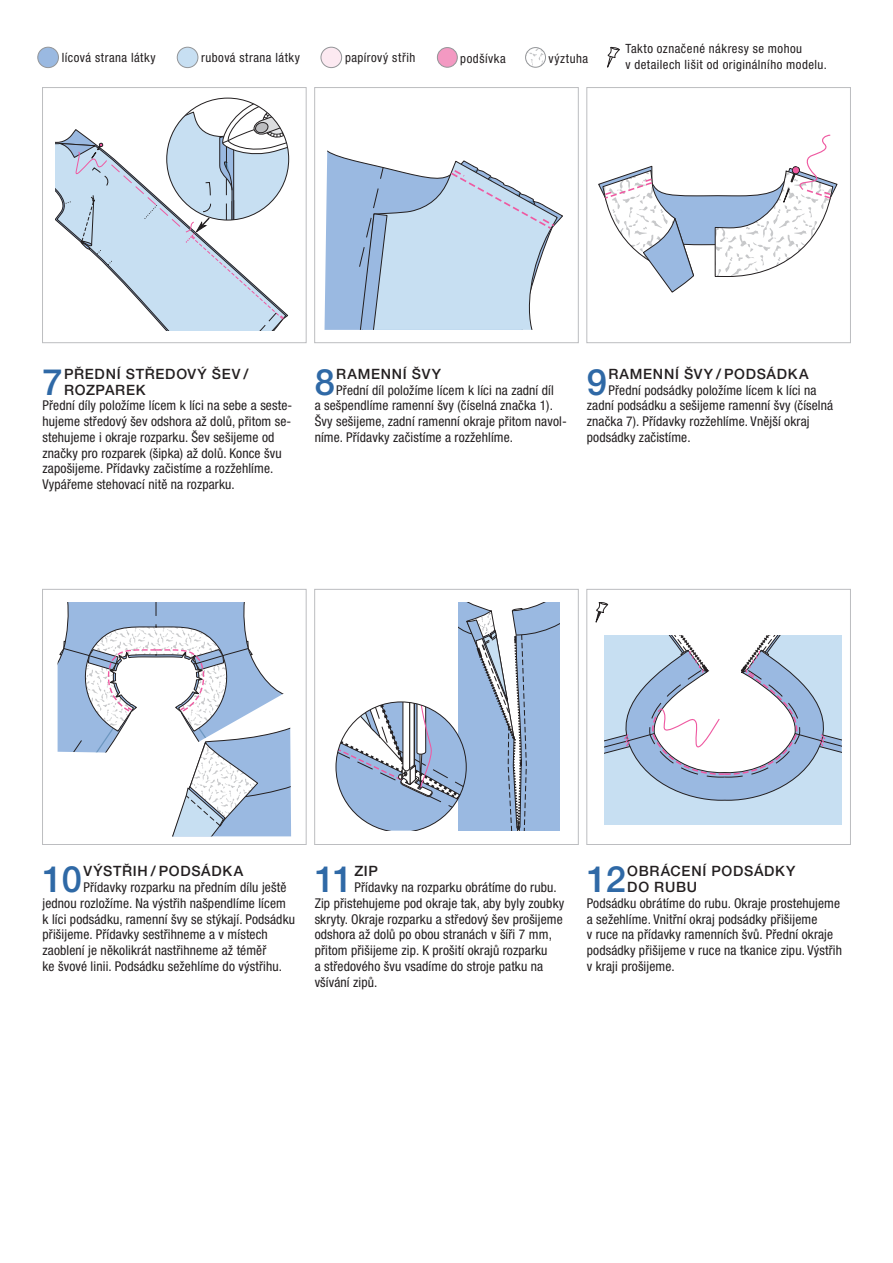
<style>
.page{position:relative;width:893px;height:1263px;background:#fff}
.page>*{position:absolute;margin:0;border:0;box-sizing:border-box;transform-origin:0 0}
.ST__H1_-_HV{font:500 36.3px "Helvetica Neue CE";color:#2f69a6}
.ST__H1_-_HV-2{font:500 14.25px/15.8px "Helvetica Neue CE";letter-spacing:.05em;color:#231f20}
.ST__H1_-_HV-3{font:13.5px/15.8px "Helvetica Neue Cond CE";letter-spacing:.01em;color:#231f20}
.ST__LT_-_HV{font:13.5px/15.8px "Helvetica Neue Cond CE";letter-spacing:.01em;color:#231f20}
.BU_Text_Helvetica{font:12.75px/16.2px "Helvetica Neue Cond CE";letter-spacing:.04em;color:#231f20}
</style>
<div class="page">
<div style="left:42px;top:589px;width:265px;height:256px;background:#fff;border:1px solid #bcbdc0"></div>
<div style="left:314px;top:589px;width:265px;height:256px;background:#fff;border:1px solid #bcbdc0"></div>
<div style="left:586px;top:589px;width:265px;height:256px;background:#fff;border:1px solid #bcbdc0"></div>
<div style="left:42px;top:87px;width:265px;height:256px;background:#fff;border:1px solid #bcbdc0"></div>
<div style="left:314px;top:87px;width:265px;height:256px;background:#fff;border:1px solid #bcbdc0"></div>
<div style="left:586px;top:87px;width:265px;height:256px;background:#fff;border:1px solid #bcbdc0"></div>
<svg style="left:55px;top:98px;width:234px;height:233px"></svg>
<svg style="left:324px;top:150px;width:239px;height:180px"></svg>
<svg style="left:598px;top:134px;width:240px;height:159px"></svg>
<svg style="left:58px;top:602px;width:233px;height:234px"></svg>
<svg style="left:336px;top:602px;width:224px;height:229px"></svg>
<svg style="left:596px;top:602px;width:12px;height:20px"></svg>
<svg style="left:605px;top:636px;width:237px;height:188px"></svg>
<div style="left:38px;top:47px;width:20px;height:21px;background:#9ab9e1;border-radius:50%"></div>
<div style="left:38px;top:47px;width:21px;height:21px;border:1px solid #939598;border-radius:50%"></div>
<div style="left:321px;top:47px;width:21px;height:21px;background:#fce9f1;border-radius:50%"></div>
<div style="left:321px;top:47px;width:21px;height:21px;border:1px solid #939598;border-radius:50%"></div>
<svg style="left:526px;top:48px;width:19px;height:19px"></svg>
<div style="left:525px;top:47px;width:21px;height:20px;border:1px solid #939598;border-radius:50%"></div>
<div style="left:437px;top:48px;width:20px;height:19px;background:#f399c2;border-radius:50%"></div>
<div style="left:437px;top:47px;width:21px;height:20px;border:1px solid #939598;border-radius:50%"></div>
<div style="left:177px;top:47px;width:21px;height:21px;background:#c7dff2;border-radius:50%"></div>
<div style="left:177px;top:47px;width:21px;height:21px;border:1px solid #939598;border-radius:50%"></div>
<svg style="left:607px;top:46px;width:13px;height:22px"></svg>
<p class="BU_Text_Helvetica" style="left:62px;top:50px;width:95px">lícová strana látky</p>
<p class="BU_Text_Helvetica" style="left:201px;top:49px;width:100px">rubová strana látky</p>
<p class="BU_Text_Helvetica" style="left:345px;top:50px;width:72px">papírový střih</p>
<p class="BU_Text_Helvetica" style="left:460px;top:50px;width:47px">podšívka</p>
<p class="BU_Text_Helvetica" style="left:548px;top:50px;width:41px">výztuha</p>
<p class="BU_Text_Helvetica" style="left:625px;top:40px;width:203px">Takto označené nákresy se mohou<br>v detailech lišit od originálního modelu.</p>
<p class="ST__H1_-_HV" style="left:43px;top:361px;width:22px">7</p>
<p class="ST__H1_-_HV-2" style="left:64px;top:366px;width:186px">PŘEDNÍ STŘEDOVÝ ŠEV /<br>ROZPAREK</p>
<p class="ST__H1_-_HV-3" style="left:43px;top:398px;width:251px">Přední díly položíme lícem k líci na sebe a seste&shy;hujeme středový šev odshora až dolů, přitom se&shy;stehujeme i okraje rozparku. Šev sešijeme od značky pro rozparek (šipka) až dolů. Konce švu zapošijeme. Přídavky začistíme a rozžehlíme.<br>Vypářeme stehovací nitě na rozparku.</p>
<p class="ST__H1_-_HV" style="left:315px;top:361px;width:22px">8</p>
<p class="ST__H1_-_HV-2" style="left:336px;top:366px;width:106px">RAMENNÍ ŠVY</p>
<p class="ST__H1_-_HV-3" style="left:315px;top:382px;width:254px;text-indent:22px">Přední díl položíme lícem k líci na zadní díl<br>a sešpendlíme ramenní švy (číselná značka 1).<br>Švy sešijeme, zadní ramenní okraje přitom navol&shy;níme. Přídavky začistíme a rozžehlíme.</p>
<p class="ST__H1_-_HV" style="left:587px;top:361px;width:22px">9</p>
<p class="ST__H1_-_HV-2" style="left:608px;top:366px;width:202px">RAMENNÍ ŠVY / PODSÁDKA</p>
<p class="ST__LT_-_HV" style="left:587px;top:382px;width:248px;text-indent:22px">Přední podsádky položíme lícem k líci na zadní podsádku a sešijeme ramenní švy (číselná značka 7). Přídavky rozžehlíme. Vnější okraj podsádky začistíme.</p>
<p class="ST__H1_-_HV" style="left:43px;top:859px;width:41px">10</p>
<p class="ST__H1_-_HV-2" style="left:83px;top:864px;width:161px">VÝSTŘIH / PODSÁDKA</p>
<p class="ST__H1_-_HV-3" style="left:43px;top:879px;width:254px;text-indent:41px">Přídavky rozparku na předním dílu ještě jednou rozložíme. Na výstřih našpendlíme lícem k líci podsádku, ramenní švy se stýkají. Podsádku přišijeme. Přídavky sestřihneme a v místech zaoblení je několikrát nastřihneme až téměř<br>ke švové linii. Podsádku sežehlíme do výstřihu.</p>
<p class="ST__H1_-_HV" style="left:315px;top:859px;width:40px">11</p>
<p class="ST__H1_-_HV-2" style="left:354px;top:864px;width:25px">ZIP</p>
<p class="ST__H1_-_HV-3" style="left:315px;top:879px;width:251px;text-indent:40px">Přídavky na rozparku obrátíme do rubu.<br>Zip přistehujeme pod okraje tak, aby byly zoubky skryty. Okraje rozparku a středový šev prošijeme odshora až dolů po obou stranách v šíři 7 mm, přitom přišijeme zip. K prošití okrajů rozparku<br>a středového švu vsadíme do stroje patku na všívání zipů.</p>
<p class="ST__H1_-_HV" style="left:587px;top:859px;width:41px">12</p>
<p class="ST__H1_-_HV-2" style="left:627px;top:864px;width:170px">OBRÁCENÍ PODSÁDKY<br>DO RUBU</p>
<p class="ST__H1_-_HV-3" style="left:587px;top:895px;width:257px">Podsádku obrátíme do rubu. Okraje prostehujeme a sežehlíme. Vnitřní okraj podsádky přišijeme<br>v ruce na přídavky ramenních švů. Přední okraje podsádky přišijeme v ruce na tkanice zipu. Výstřih v kraji prošijeme.</p>
</div>
